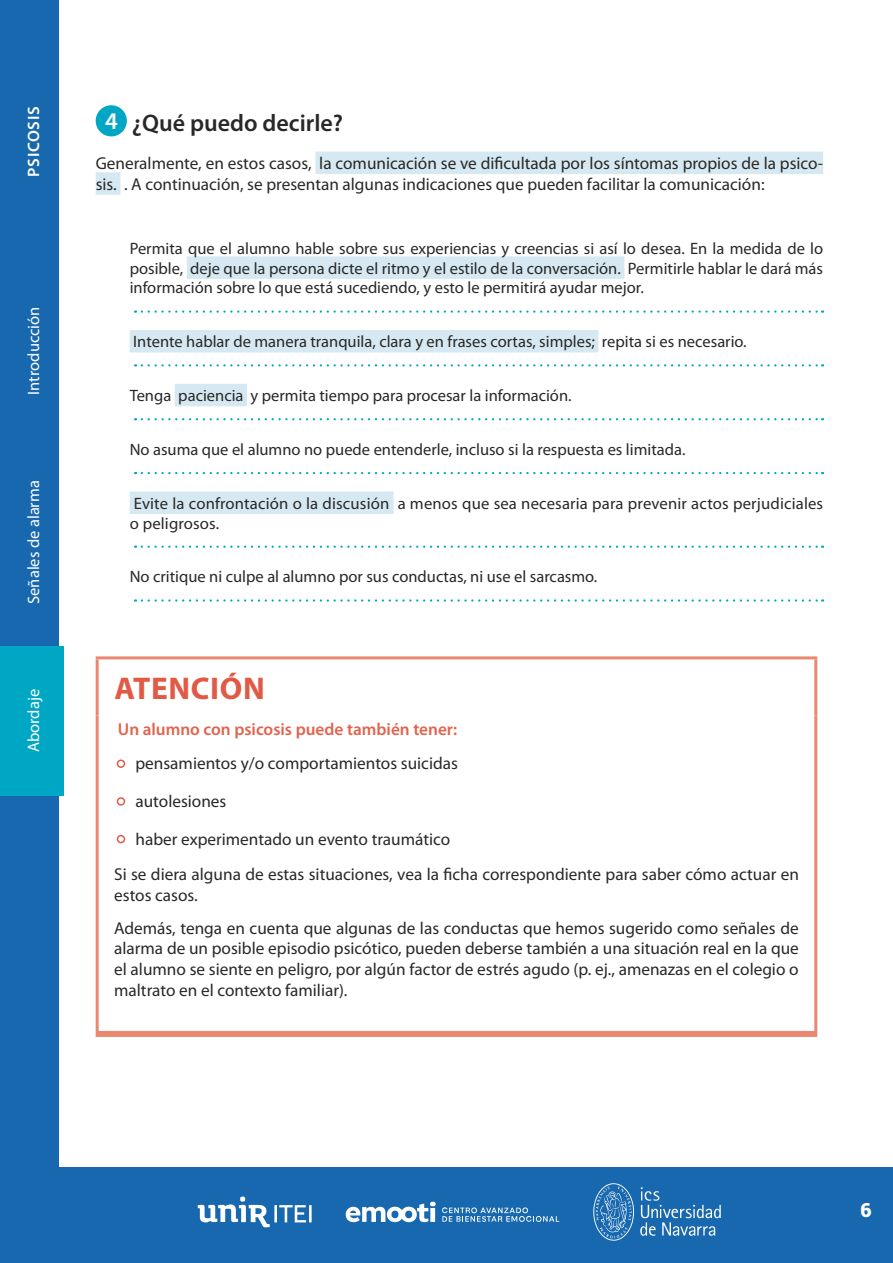
<style>
.page{position:relative;width:893px;height:1263px;background:#fff}
.page>*{position:absolute;margin:0;border:0;box-sizing:border-box;transform-origin:0 0}
.t1{font:700 31.5px "Myriad Pro";letter-spacing:.02em;color:#e15a46}
.t2{font:600 24px "Myriad Pro";color:#282827}
.t3{font:19.5px "Roboto Slab";color:#fff}
.t4{font:17.25px/20.7px "Myriad Pro";color:#282827}
.t5{font:600 17.25px "Myriad Pro";color:#e2634e}
.t6{font:16.5px/19.8px "Myriad Pro";color:#282827;text-align:justify}
.t7{font:16.5px "Myriad Pro";color:#fff}
.t8{font:600 16.5px "Myriad Pro";letter-spacing:.035em;color:#fff}
.s1{color:#fff}
.s2{font-size:33px;color:#e15a46}
</style>
<div class="page">
<div style="left:0;top:1167px;width:893px;height:96px;background:#1868af"></div>
<svg style="left:593px;top:1183px;width:41px;height:58px"></svg>
<svg style="left:640px;top:1187px;width:81px;height:49px"></svg>
<svg style="left:198px;top:1196px;width:114px;height:31px"></svg>
<svg style="left:346px;top:1202px;width:90px;height:20px"></svg>
<svg style="left:442px;top:1207px;width:117px;height:15px"></svg>
<div style="left:0;top:0;width:58px;height:1263px;background:#1868af"></div>
<div style="left:0;top:647px;width:63px;height:149px;background:#00a7c5"></div>
<div style="left:315px;top:152px;width:508px;height:22px;background:#d6e9f2"></div>
<div style="left:96px;top:172px;width:24px;height:23px;background:#d6e9f2"></div>
<div style="left:187px;top:256px;width:437px;height:23px;background:#d6e9f2"></div>
<svg style="left:142px;top:310px;width:681px;height:3px"></svg>
<svg style="left:142px;top:364px;width:681px;height:2px"></svg>
<div style="left:130px;top:330px;width:468px;height:22px;background:#d6e9f2"></div>
<svg style="left:142px;top:418px;width:681px;height:2px"></svg>
<div style="left:175px;top:384px;width:72px;height:22px;background:#d6e9f2"></div>
<svg style="left:142px;top:472px;width:681px;height:2px"></svg>
<div style="left:130px;top:491px;width:264px;height:23px;background:#d6e9f2"></div>
<svg style="left:142px;top:545px;width:681px;height:3px"></svg>
<svg style="left:142px;top:599px;width:681px;height:3px"></svg>
<div style="left:96px;top:105px;width:31px;height:31px;background:#00a7c5;border-radius:50%"></div>
<hr style="left:96px;top:656px;width:721px;height:3px;background:#e9876f">
<hr style="left:96px;top:659px;width:3px;height:56px;background:#e9876f">
<hr style="left:814px;top:659px;width:3px;height:56px;background:#e9876f">
<hr style="left:96px;top:715px;width:3px;height:316px;background:#e9876f">
<hr style="left:814px;top:715px;width:3px;height:316px;background:#e9876f">
<div style="left:96px;top:1031px;width:721px;height:6px;background:#e9876f"></div>
<p class="t8" style="left:23px;top:177px;width:72px;rotate:-90deg">PSICOSIS</p>
<p class="t7" style="left:23px;top:395px;width:90px;rotate:-90deg">Introducción</p>
<p class="t7" style="left:23px;top:604px;width:125px;rotate:-90deg">Señales de alarma</p>
<p class="t7" style="left:23px;top:752px;width:65px;rotate:-90deg">Abordaje</p>
<h2 class="t2" style="left:105px;top:108px;width:240px"><span class="s1">4</span> ¿Qué puedo decirle?</h2>
<p class="t4" style="left:96px;top:152px;width:729px">Generalmente, en estos casos, la comunicación se ve dificultada por los síntomas propios de la psico&shy;sis. . A continuación, se presentan algunas indicaciones que pueden facilitar la comunicación:</p>
<p class="t6" style="left:130px;top:238px;width:695px">Permita que el alumno hable sobre sus experiencias y creencias si así lo desea. En la medida de lo posible, deje que la persona dicte el ritmo y el estilo de la conversación. Permitirle hablar le dará más información sobre lo que está sucediendo, y esto le permitirá ayudar mejor.</p>
<p class="t6" style="left:133px;top:332px;width:615px">Intente hablar de manera tranquila, clara y en frases cortas, simples; repita si es necesario.</p>
<p class="t6" style="left:130px;top:385px;width:443px">Tenga paciencia y permita tiempo para procesar la información.</p>
<p class="t6" style="left:130px;top:439px;width:557px">No asuma que el alumno no puede entenderle, incluso si la respuesta es limitada.</p>
<p class="t6" style="left:130px;top:493px;width:695px">Evite la confrontación o la discusión a menos que sea necesaria para prevenir actos perjudiciales o peligrosos.</p>
<p class="t6" style="left:130px;top:567px;width:469px">No critique ni culpe al alumno por sus conductas, ni use el sarcasmo.</p>
<h1 class="t1" style="left:114px;top:668px;width:152px">ATENCIÓN</h1>
<p class="t5" style="left:118px;top:718px;width:341px">Un alumno con psicosis puede también tener:</p>
<p class="t4" style="left:116px;top:753px;width:343px"><span class="s2">•</span> pensamientos y/o comportamientos suicidas</p>
<p class="t4" style="left:116px;top:791px;width:112px"><span class="s2">•</span> autolesiones</p>
<p class="t4" style="left:114px;top:821px;width:686px;line-height:35.4px"><span class="s2">•</span> haber experimentado un evento traumático<br>Si se diera alguna de estas situaciones, vea la ficha correspondiente para saber cómo actuar en</p>
<p class="t4" style="left:114px;top:879px;width:686px;line-height:32.5px">estos casos.<br>Además, tenga en cuenta que algunas de las conductas que hemos sugerido como señales de</p>
<p class="t4" style="left:114px;top:938px;width:686px;text-align:justify">alarma de un posible episodio psicótico, pueden deberse también a una situación real en la que el alumno se siente en peligro, por algún factor de estrés agudo (p. ej., amenazas en el colegio o maltrato en el contexto familiar).</p>
<p class="t3" style="left:861px;top:1196px;width:12px">6</p>
</div>
